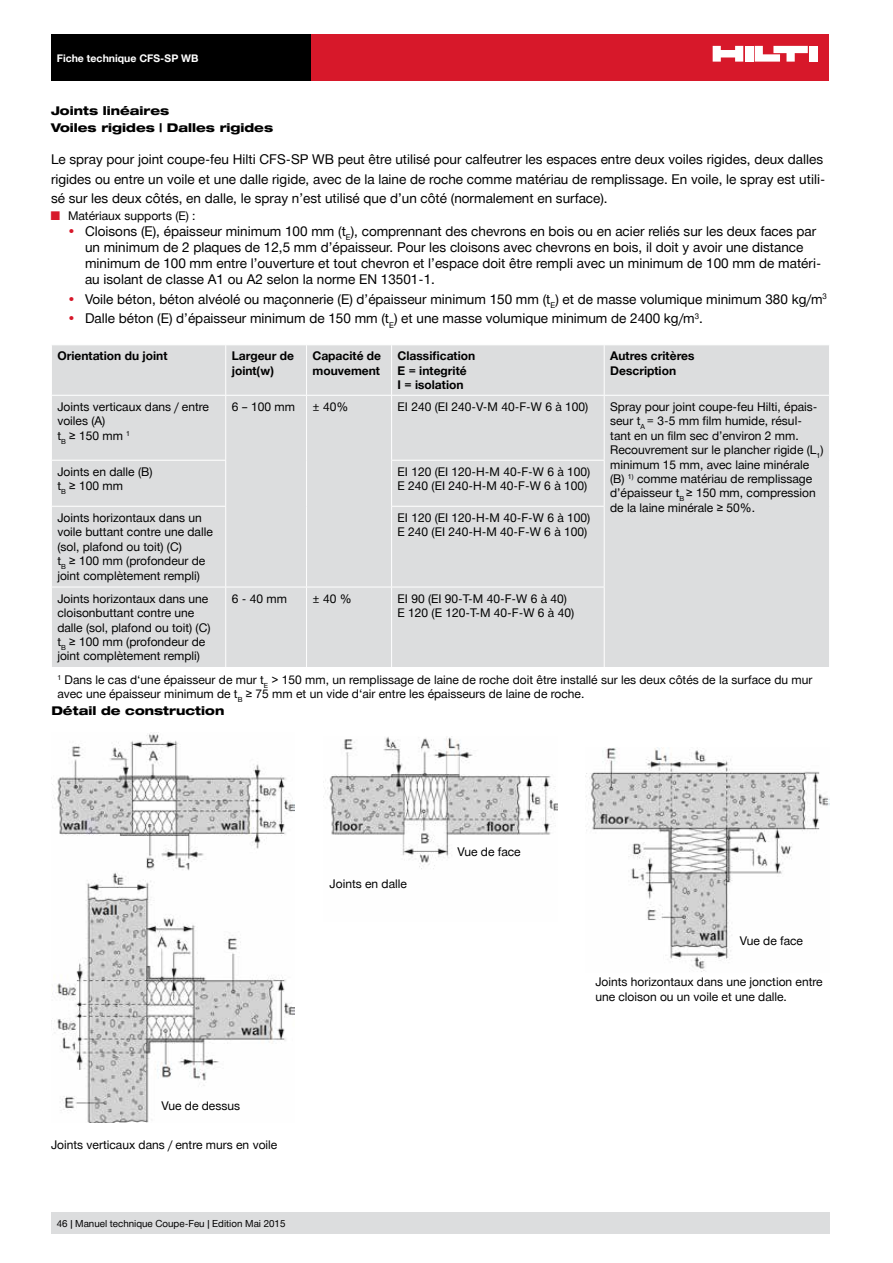
<style>
.page{position:relative;width:893px;height:1263px;background:#fff}
.page>*{position:absolute;margin:0;border:0;box-sizing:border-box;transform-origin:0 0}
.t1{font:13.5px/16.2px "Hilti";color:#000}
.t2{font:12px/14.4px "Hilti";color:#000}
.t3{font:700 12px/14.4px "Hilti";color:#000}
.t4{font:800 expanded 12px/16.5px "Hilti";color:#000}
.t5{font:700 10.5px "Hilti";color:#fff}
.t6{font:9.75px "Hilti";color:#000}
.s1{color:#d7182a}
</style>
<div class="page">
<div style="left:310px;top:34px;width:519px;height:47px;background:#d7182a"></div>
<div style="left:51px;top:34px;width:259px;height:47px;background:#000"></div>
<div style="left:745px;top:46px;width:8px;height:16px;background:#fff"></div>
<div style="left:809px;top:46px;width:9px;height:16px;background:#fff"></div>
<svg style="left:713px;top:46px;width:30px;height:16px"></svg>
<svg style="left:755px;top:46px;width:53px;height:16px"></svg>
<div style="left:51px;top:1212px;width:778px;height:21px;background:#dcddde"></div>
<div style="left:52px;top:345px;width:777px;height:50px;background:#dcddde"></div>
<div style="left:52px;top:396px;width:777px;height:271px;background:#dcddde"></div>
<hr style="left:225px;top:345px;width:1px;height:50px;background:#fff">
<hr style="left:306px;top:345px;width:1px;height:50px;background:#fff">
<hr style="left:391px;top:345px;width:1px;height:50px;background:#fff">
<hr style="left:604px;top:345px;width:1px;height:50px;background:#fff">
<hr style="left:225px;top:396px;width:1px;height:64px;background:#fff">
<hr style="left:306px;top:396px;width:1px;height:64px;background:#fff">
<hr style="left:306px;top:460px;width:1px;height:46px;background:#fff">
<hr style="left:306px;top:506px;width:1px;height:81px;background:#fff">
<hr style="left:226px;top:587px;width:81px;height:1px;background:#fff">
<hr style="left:307px;top:587px;width:85px;height:1px;background:#fff">
<hr style="left:306px;top:587px;width:1px;height:80px;background:#fff">
<hr style="left:391px;top:396px;width:1px;height:64px;background:#fff">
<hr style="left:604px;top:396px;width:1px;height:64px;background:#fff">
<hr style="left:51px;top:460px;width:175px;height:1px;background:#fff">
<hr style="left:225px;top:461px;width:1px;height:45px;background:#fff">
<hr style="left:391px;top:460px;width:214px;height:1px;background:#fff">
<hr style="left:391px;top:461px;width:1px;height:45px;background:#fff">
<hr style="left:604px;top:461px;width:1px;height:45px;background:#fff">
<hr style="left:51px;top:506px;width:175px;height:1px;background:#fff">
<hr style="left:225px;top:507px;width:1px;height:80px;background:#fff">
<hr style="left:51px;top:587px;width:175px;height:1px;background:#fff">
<hr style="left:225px;top:587px;width:1px;height:80px;background:#fff">
<hr style="left:391px;top:506px;width:214px;height:1px;background:#fff">
<hr style="left:391px;top:507px;width:1px;height:80px;background:#fff">
<hr style="left:604px;top:507px;width:1px;height:80px;background:#fff">
<hr style="left:392px;top:587px;width:213px;height:1px;background:#fff">
<hr style="left:391px;top:587px;width:1px;height:80px;background:#fff">
<hr style="left:604px;top:587px;width:1px;height:80px;background:#fff">
<img style="left:51px;top:734px;width:243px;height:388px">
<img style="left:323px;top:737px;width:235px;height:132px">
<img style="left:586px;top:748px;width:243px;height:224px">
<p class="t5" style="left:57px;top:50px;width:143px">Fiche technique CFS-SP WB</p>
<p class="t4" style="left:51px;top:103px;width:224px">Joints linéaires<br>Voiles rigides | Dalles rigides</p>
<p class="t1" style="left:51px;top:149px;width:776px;line-height:19.5px">Le spray pour joint coupe-feu Hilti CFS-SP WB peut être utilisé pour calfeutrer les espaces entre deux voiles rigides, deux dalles rigides ou entre un voile et une dalle rigide, avec de la laine de roche comme matériau de remplissage. En voile, le spray est utili&shy;sé sur les deux côtés, en dalle, le spray n’est utilisé que d’un côté (normalement en surface).</p>
<p class="t2" style="left:51px;top:208px;width:146px"><span class="s1">■</span> Matériaux supports (E) :</p>
<p class="t1" style="left:85px;top:222px;width:738px;text-indent:-17px"><span class="s1">•</span> Cloisons (E), épaisseur minimum 100 mm (t<sub>E</sub>), comprennant des chevrons en bois ou en acier reliés sur les deux faces par un minimum de 2 plaques de 12,5 mm d’épaisseur. Pour les cloisons avec chevrons en bois, il doit y avoir une distance minimum de 100 mm entre l’ouverture et tout chevron et l’espace doit être rempli avec un minimum de 100 mm de matéri&shy;au isolant de classe A1 ou A2 selon la norme EN 13501-1.</p>
<p class="t1" style="left:68px;top:290px;width:760px"><span class="s1">•</span> Voile béton, béton alvéolé ou maçonnerie (E) d’épaisseur minimum 150 mm (t<sub>E</sub>) et de masse volumique minimum 380 kg/m<sup>3</sup></p>
<p class="t1" style="left:68px;top:310px;width:636px"><span class="s1">•</span> Dalle béton (E) d’épaisseur minimum de 150 mm (t<sub>E</sub>) et une masse volumique minimum de 2400 kg/m<sup>3</sup>.</p>
<p class="t3" style="left:57px;top:348px;width:112px">Orientation du joint</p>
<p class="t3" style="left:232px;top:348px;width:64px">Largeur de joint(w)</p>
<p class="t3" style="left:313px;top:348px;width:70px">Capacité de mouvement</p>
<p class="t3" style="left:398px;top:348px;width:79px">Classification<br>E = integrité<br>I = isolation</p>
<p class="t3" style="left:610px;top:348px;width:86px">Autres critères<br>Description</p>
<p class="t2" style="left:57px;top:399px;width:153px">Joints verticaux dans / entre voiles (A)<br>t<sub>B</sub> ≥ 150 mm <sup>1</sup></p>
<p class="t2" style="left:232px;top:399px;width:65px">6 – 100 mm</p>
<p class="t2" style="left:313px;top:399px;width:37px">± 40%</p>
<p class="t2" style="left:398px;top:399px;width:192px">EI 240 (EI 240-V-M 40-F-W 6 à 100)</p>
<p class="t2" style="left:610px;top:399px;width:215px">Spray pour joint coupe-feu Hilti, épais&shy;seur t<sub>A</sub> = 3-5 mm film humide, résul&shy;tant en un film sec d’environ 2 mm.<br>Recouvrement sur le plancher rigide (L<sub>1</sub>) minimum 15 mm, avec laine minérale (B) <sup>1)</sup> comme matériau de remplissage d’épaisseur t<sub>B</sub> ≥ 150 mm, compression de la laine minérale ≥ 50%.</p>
<p class="t2" style="left:57px;top:464px;width:97px">Joints en dalle (B) t<sub>B</sub> ≥ 100 mm</p>
<p class="t2" style="left:398px;top:464px;width:194px">EI 120 (EI 120-H-M 40-F-W 6 à 100)<br>E 240 (EI 240-H-M 40-F-W 6 à 100)</p>
<p class="t2" style="left:57px;top:510px;width:157px">Joints horizontaux dans un voile buttant contre une dalle (sol, plafond ou toit) (C)<br>t<sub>B</sub> ≥ 100 mm (profondeur de joint complètement rempli)</p>
<p class="t2" style="left:398px;top:510px;width:194px">EI 120 (EI 120-H-M 40-F-W 6 à 100)<br>E 240 (EI 240-H-M 40-F-W 6 à 100)</p>
<p class="t2" style="left:57px;top:591px;width:155px">Joints horizontaux dans une cloisonbuttant contre une dalle (sol, plafond ou toit) (C) t<sub>B</sub> ≥ 100 mm (profondeur de joint complètement rempli)</p>
<p class="t2" style="left:232px;top:591px;width:57px">6 - 40 mm</p>
<p class="t2" style="left:313px;top:591px;width:41px">± 40 %</p>
<p class="t2" style="left:398px;top:591px;width:178px">EI 90 (EI 90-T-M 40-F-W 6 à 40)<br>E 120 (E 120-T-M 40-F-W 6 à 40)</p>
<p class="t2" style="left:57px;top:672px;width:756px"><sup>1</sup> Dans le cas d‘une épaisseur de mur t<sub>E</sub> &gt; 150 mm, un remplissage de laine de roche doit être installé sur les deux côtés de la surface du mur avec une épaisseur minimum de t<sub>B</sub> ≥ 75 mm et un vide d‘air entre les épaisseurs de laine de roche.</p>
<p class="t4" style="left:51px;top:702px;width:174px">Détail de construction</p>
<p class="t2" style="left:330px;top:876px;width:79px">Joints en dalle</p>
<p class="t2" style="left:458px;top:844px;width:65px">Vue de face</p>
<p class="t2" style="left:162px;top:1098px;width:80px">Vue de dessus</p>
<p class="t2" style="left:51px;top:1137px;width:228px">Joints verticaux dans / entre murs en voile</p>
<p class="t6" style="left:57px;top:1216px;width:230px">46 | Manuel technique Coupe-Feu | Edition Mai 2015</p>
<p class="t2" style="left:740px;top:933px;width:65px">Vue de face</p>
<p class="t2" style="left:595px;top:974px;width:229px">Joints horizontaux dans une jonction entre une cloison ou un voile et une dalle.</p>
</div>
